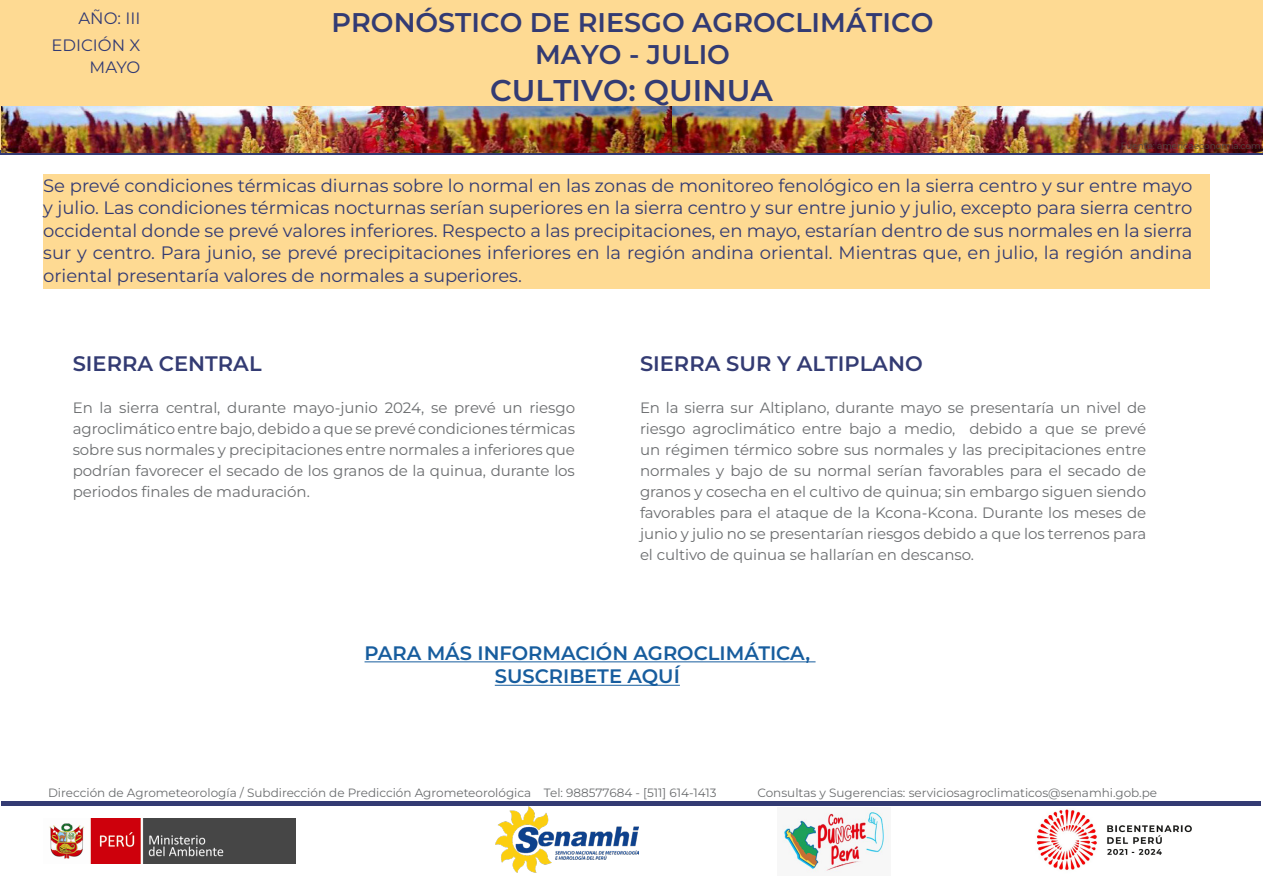
<style>
.page{position:relative;width:1263px;height:893px;background:#fff}
.page>*{position:absolute;margin:0;border:0;box-sizing:border-box;transform-origin:0 0}
.TITULO_BLANCO{font:600 30px "Montserrat";color:#333b73}
.TITULO_BLANCO-2{font:600 27px "Montserrat";color:#333b73}
.TEXTO_MONSER-REG{font:600 21px "Montserrat";color:#333b73}
.t1{font:600 19.5px "Montserrat";color:#175d9e}
.t2{font:18px/22.5px "Montserrat";color:#333b73;text-align:justify}
.t3{font:16.5px/27px "Montserrat";color:#333b73;text-align:right}
.TEXTO_MONSER-REG-2{font:15px/21px "Montserrat";letter-spacing:-.005em;color:#6b6d6f;text-align:justify}
.t4{font:12px "Montserrat";color:#6b6d6f}
.t5{font:9px "Montserrat";color:#504845}
</style>
<div class="page">
<div style="left:0;top:0;width:1263px;height:155px;background:#feda93"></div>
<img style="left:0;top:150px;width:1263px;height:5px">
<div style="left:43px;top:175px;width:1166px;height:114px;background:#feda93"></div>
<div style="left:1px;top:801px;width:1260px;height:5px;background:#333b73"></div>
<img style="left:1px;top:107px;width:1262px;height:45px">
<hr style="left:364px;top:661px;width:451px;height:1px;background:#175d9e">
<hr style="left:495px;top:685px;width:185px;height:1px;background:#175d9e">
<img style="left:49px;top:818px;width:247px;height:45px">
<img style="left:495px;top:807px;width:144px;height:65px">
<img style="left:1036px;top:809px;width:156px;height:61px">
<img style="left:782px;top:807px;width:107px;height:66px">
<p class="t3" style="left:51px;top:4px;width:90px">AÑO: III<br>EDICIÓN X</p>
<p class="t3" style="left:90px;top:53px;width:52px">MAYO</p>
<p class="TITULO_BLANCO-2" style="left:332px;top:4px;width:603px">PRONÓSTICO DE RIESGO AGROCLIMÁTICO</p>
<p class="TITULO_BLANCO-2" style="left:535px;top:37px;width:196px">MAYO - JULIO</p>
<p class="TITULO_BLANCO" style="left:490px;top:70px;width:284px">CULTIVO: QUINUA</p>
<p class="t5" style="left:1121px;top:140px;width:141px">Fuente: americaeconomia.com</p>
<p class="t2" style="left:43px;top:174px;width:1151px">Se prevé condiciones térmicas diurnas sobre lo normal en las zonas de monitoreo fenológico en la sierra centro y sur entre mayo y julio. Las condiciones térmicas nocturnas serían superiores en la sierra centro y sur entre junio y julio, excepto para sierra centro occidental donde se prevé valores inferiores. Respecto a las precipitaciones, en mayo, estarían dentro de sus normales en la sierra sur y centro. Para junio, se prevé precipitaciones inferiores en la región andina oriental. Mientras que, en julio, la región andina oriental presentaría valores de normales a superiores.</p>
<p class="TEXTO_MONSER-REG" style="left:73px;top:349px;width:190px">SIERRA CENTRAL</p>
<p class="TEXTO_MONSER-REG-2" style="left:73px;top:396px;width:504px">En la sierra central, durante mayo-junio 2024, se prevé un riesgo agroclimático entre bajo, debido a que se prevé condiciones térmicas sobre sus normales y precipitaciones entre normales a inferiores que podrían favorecer el secado de los granos de la quinua, durante los periodos finales de maduración.</p>
<p class="TEXTO_MONSER-REG" style="left:640px;top:349px;width:284px">SIERRA SUR Y ALTIPLANO</p>
<p class="TEXTO_MONSER-REG-2" style="left:640px;top:396px;width:508px">En la sierra sur Altiplano, durante mayo se presentaría un nivel de riesgo agroclimático entre bajo a medio, debido a que se prevé un régimen térmico sobre sus normales y las precipitaciones entre normales y bajo de su normal serían favorables para el secado de granos y cosecha en el cultivo de quinua; sin embargo siguen siendo favorables para el ataque de la Kcona-Kcona. Durante los meses de junio y julio no se presentarían riesgos debido a que los terrenos para el cultivo de quinua se hallarían en descanso.</p>
<p class="t1" style="left:364px;top:640px;width:447px">PARA MÁS INFORMACIÓN AGROCLIMÁTICA,</p>
<p class="t1" style="left:495px;top:663px;width:187px">SUSCRIBETE AQUÍ</p>
<p class="t4" style="left:48px;top:784px;width:670px">Dirección de Agrometeorología / Subdirección de Predicción Agrometeorológica Tel: 988577684 - [511] 614-1413</p>
<p class="t4" style="left:757px;top:784px;width:401px">Consultas y Sugerencias: serviciosagroclimaticos@senamhi.gob.pe</p>
</div>
